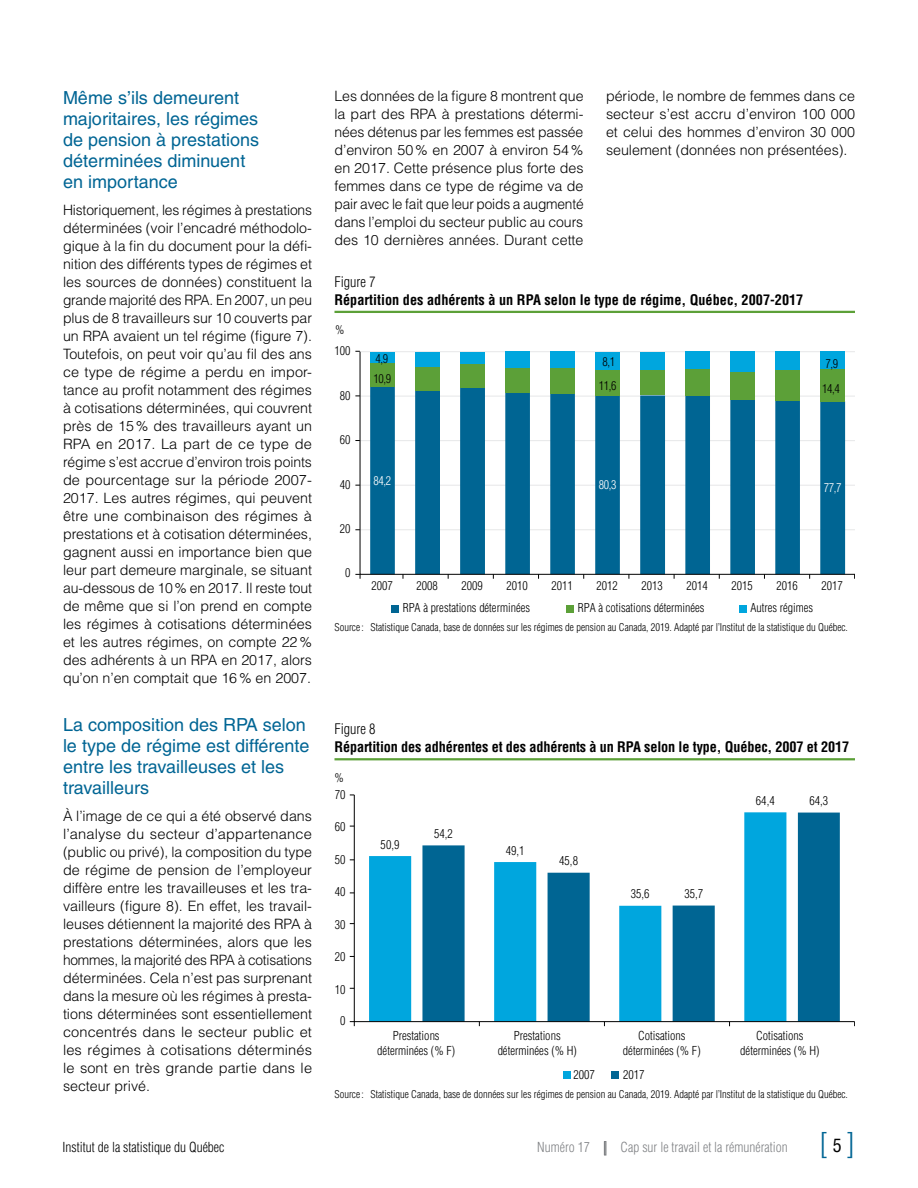
<style>
.page{position:relative;width:918px;height:1188px;background:#fff}
.page>*{position:absolute;margin:0;border:0;box-sizing:border-box;transform-origin:0 0}
.t1{font:300 condensed 30px "Helvetica LT";color:#006594}
.Texte___Titre_01{font:18px/21px "Helvetica LT";color:#006594}
.Texte___courant{font:300 14.25px/18px "Helvetica LT";color:#000;text-align:justify}
.Fig___Titre{font:700 condensed 14.25px "Helvetica LT";letter-spacing:-.01em;color:#000}
.t2{font:300 condensed 14.25px "Helvetica LT";color:#000}
.t3{font:300 condensed 13.5px "Helvetica LT";color:#808285}
.t4{font:300 condensed 13.5px "Helvetica LT";color:#000}
.t5{font:300 condensed 12px/14.5px "Helvetica LT";color:#000;text-align:center}
.t6{font:300 condensed 12px "Helvetica LT";color:#fff}
.Tableau___Source{font:300 condensed 10.5px "Helvetica LT";color:#000}
.s1{font-weight:700;font-stretch:normal}
.s2{font-weight:400;font-size:18px;color:#000}
</style>
<div class="page">
<svg style="left:604px;top:1141px;width:2px;height:14px"></svg>
<hr style="left:334px;top:311px;width:521px;height:2px;background:#5ca038">
<svg style="left:359px;top:351px;width:496px;height:224px"></svg>
<div style="left:392px;top:605px;width:7px;height:7px;background:#006593"></div>
<div style="left:567px;top:605px;width:7px;height:7px;background:#5ca038"></div>
<div style="left:739px;top:605px;width:8px;height:7px;background:#00a6de"></div>
<svg style="left:355px;top:574px;width:6px;height:5px"></svg>
<hr style="left:334px;top:758px;width:521px;height:2px;background:#5ca038">
<div style="left:563px;top:1072px;width:7px;height:7px;background:#00a6de"></div>
<div style="left:611px;top:1072px;width:7px;height:7px;background:#006593"></div>
<svg style="left:354px;top:794px;width:501px;height:228px"></svg>
<svg style="left:350px;top:1021px;width:5px;height:5px"></svg>
<p class="Texte___Titre_01" style="left:63px;top:87px;width:198px">Même s’ils demeurent majoritaires, les régimes de pension à prestations déterminées diminuent en importance</p>
<p class="Texte___courant" style="left:63px;top:201px;width:251px">Historiquement, les régimes à prestations déterminées (voir l’encadré méthodolo&shy;gique à la fin du document pour la défi&shy;nition des différents types de régimes et les sources de données) constituent la grande majorité des RPA. En 2007, un peu plus de 8 travailleurs sur 10 couverts par un RPA avaient un tel régime (figure 7).<br>Toutefois, on peut voir qu’au fil des ans ce type de régime a perdu en impor&shy;tance au profit notamment des régimes à cotisations déterminées, qui couvrent près de 15% des travailleurs ayant un RPA en 2017. La part de ce type de régime s’est accrue d’environ trois points de pourcentage sur la période 2007- 2017. Les autres régimes, qui peuvent être une combinaison des régimes à prestations et à cotisation déterminées, gagnent aussi en importance bien que leur part demeure marginale, se situant au-dessous de 10% en 2017. Il reste tout de même que si l’on prend en compte les régimes à cotisations déterminées et les autres régimes, on compte 22% des adhérents à un RPA en 2017, alors qu’on n’en comptait que 16% en 2007.</p>
<p class="Texte___Titre_01" style="left:63px;top:714px;width:248px">La composition des RPA selon le type de régime est différente entre les travailleuses et les travailleurs</p>
<p class="Texte___courant" style="left:63px;top:807px;width:251px">À l’image de ce qui a été observé dans l’analyse du secteur d’appartenance (public ou privé), la composition du type de régime de pension de l’employeur diffère entre les travailleuses et les tra&shy;vailleurs (figure 8). En effet, les travail&shy;leuses détiennent la majorité des RPA à prestations déterminées, alors que les hommes, la majorité des RPA à cotisations déterminées. Cela n’est pas surprenant dans la mesure où les régimes à presta&shy;tions déterminées sont essentiellement concentrés dans le secteur public et les régimes à cotisations déterminés le sont en très grande partie dans le secteur privé.</p>
<p class="Texte___courant" style="left:334px;top:87px;width:251px">Les données de la figure 8 montrent que la part des RPA à prestations détermi&shy;nées détenus par les femmes est passée d’environ 50% en 2007 à environ 54% en 2017. Cette présence plus forte des femmes dans ce type de régime va de pair avec le fait que leur poids a augmenté dans l’emploi du secteur public au cours des 10 dernières années. Durant cette</p>
<p class="Texte___courant" style="left:606px;top:87px;width:251px">période, le nombre de femmes dans ce secteur s’est accru d’environ 100 000 et celui des hommes d’environ 30 000 seulement (données non présentées).</p>
<p class="t2" style="left:334px;top:273px;width:43px">Figure 7</p>
<p class="Fig___Titre" style="left:334px;top:291px;width:470px">Répartition des adhérents à un RPA selon le type de régime, Québec, 2007-2017</p>
<p class="t5" style="left:335px;top:323px;width:11px">%</p>
<p class="t5" style="left:334px;top:343px;width:17px">100</p>
<p class="t5" style="left:340px;top:388px;width:12px">80</p>
<p class="t5" style="left:340px;top:432px;width:12px">60</p>
<p class="t5" style="left:340px;top:477px;width:12px">40</p>
<p class="t5" style="left:340px;top:521px;width:12px">20</p>
<p class="t5" style="left:345px;top:565px;width:7px">0</p>
<p class="t5" style="left:375px;top:351px;width:14px">4,9</p>
<p class="t5" style="left:602px;top:354px;width:14px">8,1</p>
<p class="t5" style="left:826px;top:356px;width:14px">7,9</p>
<p class="t5" style="left:374px;top:371px;width:19px">10,9</p>
<p class="t5" style="left:599px;top:379px;width:19px">11,6</p>
<p class="t5" style="left:822px;top:381px;width:19px">14,4</p>
<p class="t6" style="left:374px;top:473px;width:19px">84,2</p>
<p class="t6" style="left:599px;top:477px;width:19px">80,3</p>
<p class="t6" style="left:824px;top:480px;width:19px">77,7</p>
<p class="t5" style="left:372px;top:579px;width:23px">2007</p>
<p class="t5" style="left:417px;top:579px;width:23px">2008</p>
<p class="t5" style="left:462px;top:579px;width:23px">2009</p>
<p class="t5" style="left:507px;top:579px;width:23px">2010</p>
<p class="t5" style="left:552px;top:579px;width:23px">2011</p>
<p class="t5" style="left:597px;top:579px;width:23px">2012</p>
<p class="t5" style="left:642px;top:579px;width:23px">2013</p>
<p class="t5" style="left:687px;top:579px;width:23px">2014</p>
<p class="t5" style="left:732px;top:579px;width:23px">2015</p>
<p class="t5" style="left:777px;top:579px;width:23px">2016</p>
<p class="t5" style="left:822px;top:579px;width:23px">2017</p>
<p class="t5" style="left:403px;top:601px;width:129px">RPA à prestations déterminées</p>
<p class="t5" style="left:578px;top:601px;width:128px">RPA à cotisations déterminées</p>
<p class="t5" style="left:751px;top:601px;width:64px">Autres régimes</p>
<p class="Tableau___Source" style="left:334px;top:621px;width:515px">Source: Statistique Canada, base de données sur les régimes de pension au Canada, 2019. Adapté par l’Institut de la statistique du Québec.</p>
<p class="t2" style="left:334px;top:720px;width:43px">Figure 8</p>
<p class="Fig___Titre" style="left:334px;top:738px;width:516px">Répartition des adhérentes et des adhérents à un RPA selon le type, Québec, 2007 et 2017</p>
<p class="t5" style="left:334px;top:770px;width:11px">%</p>
<p class="t5" style="left:335px;top:787px;width:12px">70</p>
<p class="t5" style="left:335px;top:820px;width:12px">60</p>
<p class="t5" style="left:335px;top:852px;width:12px">50</p>
<p class="t5" style="left:335px;top:885px;width:12px">40</p>
<p class="t5" style="left:335px;top:917px;width:12px">30</p>
<p class="t5" style="left:335px;top:950px;width:12px">20</p>
<p class="t5" style="left:335px;top:982px;width:12px">10</p>
<p class="t5" style="left:340px;top:1014px;width:7px">0</p>
<p class="t5" style="left:381px;top:837px;width:20px">50,9</p>
<p class="t5" style="left:434px;top:826px;width:20px">54,2</p>
<p class="t5" style="left:506px;top:843px;width:20px">49,1</p>
<p class="t5" style="left:559px;top:854px;width:20px">45,8</p>
<p class="t5" style="left:631px;top:887px;width:20px">35,6</p>
<p class="t5" style="left:684px;top:887px;width:20px">35,7</p>
<p class="t5" style="left:756px;top:793px;width:20px">64,4</p>
<p class="t5" style="left:809px;top:794px;width:20px">64,3</p>
<p class="t5" style="left:377px;top:1028px;width:79px">Prestations déterminées (% F)</p>
<p class="t5" style="left:498px;top:1028px;width:81px">Prestations déterminées (% H)</p>
<p class="t5" style="left:623px;top:1028px;width:79px">Cotisations déterminées (% F)</p>
<p class="t5" style="left:740px;top:1028px;width:81px">Cotisations déterminées (% H)</p>
<p class="t5" style="left:573px;top:1067px;width:23px">2007</p>
<p class="t5" style="left:623px;top:1067px;width:23px">2017</p>
<p class="Tableau___Source" style="left:334px;top:1088px;width:515px">Source: Statistique Canada, base de données sur les régimes de pension au Canada, 2019. Adapté par l’Institut de la statistique du Québec.</p>
<p class="t4" style="left:63px;top:1139px;width:163px">Institut de la statistique du Québec</p>
<p class="t3" style="left:537px;top:1139px;width:252px">Numéro 17 <span class="s1">|</span> Cap sur le travail et la rémunération</p>
<h1 class="t1" style="left:820px;top:1125px;width:36px">[ <span class="s2">5</span> ]</h1>
</div>
